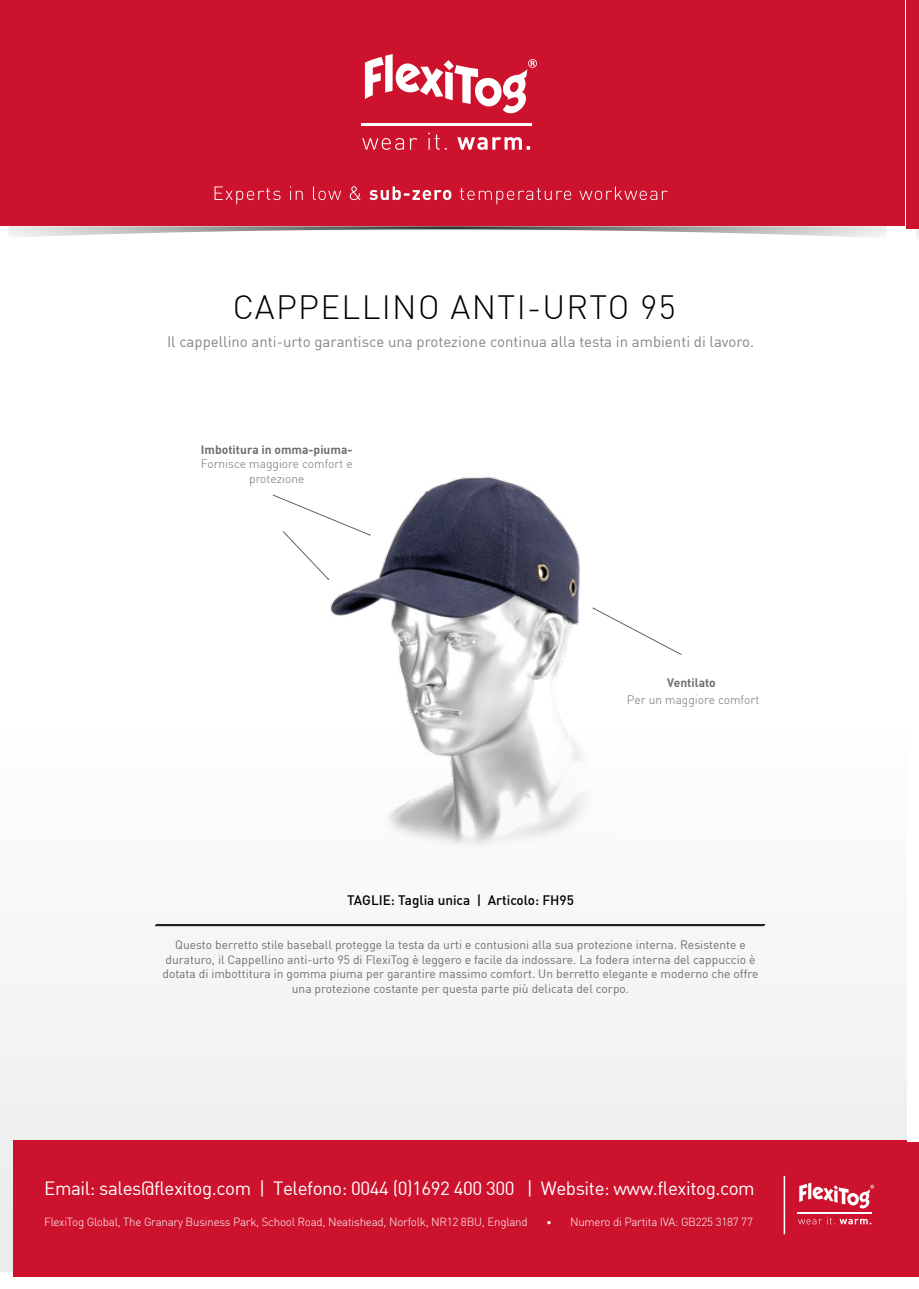
<style>
.page{position:relative;width:919px;height:1289px;background:#fff}
.page>*{position:absolute;margin:0;border:0;box-sizing:border-box;transform-origin:0 0}
.t1{font:300 33px "DIN";letter-spacing:.04em;color:#000}
.t2{font:18.75px "DIN";letter-spacing:-.025em;color:#fff}
.t3{font:15px "DIN";color:#858584}
.t4{font:500 13.5px "DIN";color:#000}
.t5{font:12px/14.4px "DIN";color:#706f6f;text-align:center}
.t6{font:300 12px/14.4px "DIN";color:#706f6f;text-align:center}
.t7{font:700 12px "DIN";color:#706f6f}
.t8{font:300 11.55px "DIN";letter-spacing:-.02em;color:#fff}
.s1{font-weight:400;font-size:10.05px}
</style>
<div class="page">
<div style="left:0;top:717px;width:906px;height:554px;background:#f6f6f7"></div>
<img style="left:9px;top:226px;width:877px;height:3px">
<svg style="left:9px;top:229px;width:878px;height:8px"></svg>
<div style="left:0;top:0;width:904px;height:226px;background:#cd122d"></div>
<div style="left:905px;top:0;width:13px;height:228px;background:#cd122d"></div>
<div style="left:13px;top:1139px;width:893px;height:134px;background:#cd122d"></div>
<div style="left:13px;top:1142px;width:893px;height:133px;background:#cd122d"></div>
<div style="left:907px;top:1142px;width:11px;height:133px;background:#cd122d"></div>
<hr style="left:783px;top:1175px;width:2px;height:59px;background:#fff">
<svg style="left:214px;top:186px;width:453px;height:18px"></svg>
<hr style="left:361px;top:124px;width:170px;height:2px;background:#fff">
<svg style="left:362px;top:133px;width:168px;height:17px"></svg>
<svg style="left:365px;top:54px;width:172px;height:59px"></svg>
<hr style="left:797px;top:1212px;width:74px;height:1px;background:#fff">
<svg style="left:798px;top:1216px;width:73px;height:8px"></svg>
<svg style="left:799px;top:1182px;width:75px;height:26px"></svg>
<img style="left:329px;top:476px;width:251px;height:367px">
<hr style="left:155px;top:925px;width:609px;height:1px;background:#000">
<svg style="left:592px;top:607px;width:90px;height:48px"></svg>
<svg style="left:272px;top:494px;width:98px;height:86px"></svg>
<hr style="left:156px;top:924px;width:609px;height:1px;background:#000">
<h1 class="t1" style="left:233px;top:287px;width:444px">CAPPELLINO ANTI-URTO 95</h1>
<p class="t3" style="left:167px;top:332px;width:588px">Il cappellino anti-urto garantisce una protezione continua alla testa in ambienti di lavoro.</p>
<p class="t7" style="left:201px;top:442px;width:153px">Imbotitura in omma-piuma-</p>
<p class="t6" style="left:201px;top:456px;width:153px">Fornisce maggiore comfort e protezione</p>
<p class="t7" style="left:667px;top:675px;width:50px">Ventilato</p>
<p class="t6" style="left:627px;top:692px;width:134px">Per un maggiore comfort</p>
<p class="t4" style="left:347px;top:891px;width:228px">TAGLIE: Taglia unica | Articolo: FH95</p>
<p class="t5" style="left:162px;top:937px;width:597px">Questo berretto stile baseball protegge la testa da urti e contusioni alla sua protezione interna. Resistente e duraturo, il Cappellino anti-urto 95 di FlexiTog è leggero e facile da indossare. La fodera interna del cappuccio è dotata di imbottitura in gomma piuma per garantire massimo comfort. Un berretto elegante e moderno che offre una protezione costante per questa parte più delicata del corpo.</p>
<h2 class="t2" style="left:44px;top:1176px;width:712px">Email: sales@flexitog.com | Telefono: 0044 (0)1692 400 300 | Website: www.flexitog.com</h2>
<p class="t8" style="left:44px;top:1214px;width:485px">FlexiTog Global, The Granary Business Park, School Road, Neatishead, Norfolk, NR12 8BU, England</p>
<p class="t8" style="left:546px;top:1214px;width:208px"><span class="s1">•</span> Numero di Partita IVA: GB225 3187 77</p>
</div>
